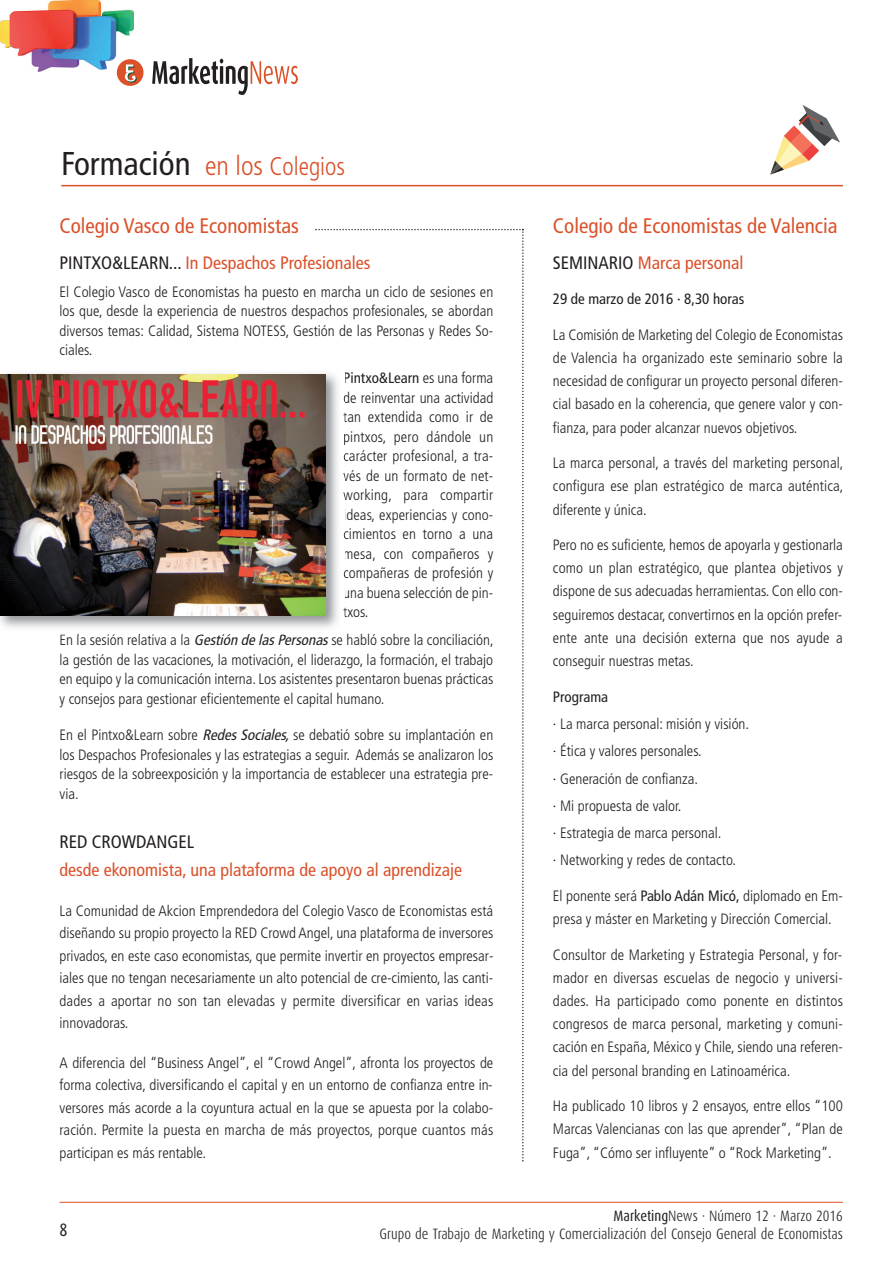
<style>
.page{position:relative;width:893px;height:1263px;background:#fff}
.page>*{position:absolute;margin:0;border:0;box-sizing:border-box;transform-origin:0 0}
.t1{font:condensed 33px "Frutiger";color:#231f20}
.t2{font:condensed 21px "Frutiger";color:#da512a}
.t3{font:condensed 18px "Frutiger";color:#da512a}
.t4{font:condensed 18px "Frutiger";color:#231f20}
.t5{font:18px "Dax Condensed";color:#231f20}
.t6{font:300 condensed 15px/19.5px "Frutiger";color:#231f20;text-align:justify}
.t7{font:300 15px "Dax Condensed";color:#231f20}
.t8{font:condensed 15px "Frutiger";color:#231f20}
.s1{font-weight:300;font-size:27px;color:#da512a}
.s2{font-weight:300;font-size:25.5px;color:#da512a}
.s3{color:#231f20}
.s4{font-weight:400}
.s5{font-weight:400;font-style:italic}
</style>
<div class="page">
<hr style="left:60px;top:1202px;width:783px;height:1px;background:#da512a">
<img style="left:0;top:0;width:134px;height:73px">
<svg style="left:152px;top:58px;width:146px;height:37px"></svg>
<div style="left:117px;top:59px;width:26px;height:27px;background:#da512a;border-radius:50%"></div>
<svg style="left:125px;top:64px;width:12px;height:19px"></svg>
<svg style="left:770px;top:105px;width:70px;height:70px"></svg>
<hr style="left:61px;top:185px;width:782px;height:1px;background:#da512a">
<img style="left:0;top:373px;width:315px;height:262px">
<img style="left:61px;top:634px;width:99px;height:1px">
<img style="left:195px;top:634px;width:97px;height:1px">
<img style="left:0;top:374px;width:315px;height:241px">
<svg style="left:315px;top:229px;width:209px;height:933px"></svg>
<h1 class="t1" style="left:61px;top:150px;width:285px">Formación <span class="s1">en los</span> <span class="s2">Colegios</span></h1>
<h2 class="t2" style="left:60px;top:217px;width:241px">Colegio Vasco de Economistas</h2>
<p class="t3" style="left:60px;top:255px;width:312px"><span class="s3">PINTXO&amp;LEARN...</span> In Despachos Profesionales</p>
<p class="t6" style="left:60px;top:283px;width:435px">El Colegio Vasco de Economistas ha puesto en marcha un ciclo de sesiones en los que, desde la experiencia de nuestros despachos profesionales, se abordan diversos temas: Calidad, Sistema NOTESS, Gestión de las Personas y Redes So&shy;ciales.</p>
<p class="t6" style="left:343px;top:369px;width:152px"><span class="s4">Pintxo&amp;Learn</span> es una forma de reinventar una actividad tan extendida como ir de pintxos, pero dándole un carácter profesional, a tra&shy;vés de un formato de net&shy;working, para compartir ideas, experiencias y cono&shy;cimientos en torno a una mesa, con compañeros y compañeras de profesión y una buena selección de pin&shy;txos.</p>
<p class="t6" style="left:60px;top:631px;width:436px">En la sesión relativa a la <span class="s5">Gestión de lasPersonas</span>se habló sobre la conciliación, la gestión de las vacaciones, la motivación, el liderazgo, la formación, el trabajo en equipo y la comunicación interna. Los asistentes presentaron buenas prácticas y consejos para gestionar eficientemente el capital humano.</p>
<p class="t6" style="left:60px;top:726px;width:435px">En el Pintxo&amp;Learn sobre <span class="s5">Redes Sociales,</span>se debatió sobre su implantación en los Despachos Profesionales y las estrategias a seguir. Además se analizaron los riesgos de la sobreexposición y la importancia de establecer una estrategia pre&shy;via.</p>
<p class="t4" style="left:60px;top:835px;width:136px">RED CROWDANGEL</p>
<p class="t3" style="left:60px;top:863px;width:404px">desde ekonomista, una plataforma de apoyo al aprendizaje</p>
<p class="t6" style="left:60px;top:901px;width:435px;line-height:22.5px">La Comunidad de Akcion Emprendedora del Colegio Vasco de Economistas está diseñando su propio proyecto la RED Crowd Angel, una plataforma de inversores privados, en este caso economistas, que permite invertir en proyectos empresar&shy;iales que no tengan necesariamente un alto potencial de cre-cimiento, las canti&shy;dades a aportar no son tan elevadas y permite diversificar en varias ideas innovadoras.</p>
<p class="t6" style="left:60px;top:1052px;width:435px;line-height:22.5px">A diferencia del “Business Angel”, el “Crowd Angel”, afronta los proyectos de forma colectiva, diversificando el capital y en un entorno de confianza entre in&shy;versores más acorde a la coyuntura actual en la que se apuesta por la colabo&shy;ración. Permite la puesta en marcha de más proyectos, porque cuantos más participan es más rentable.</p>
<h2 class="t2" style="left:553px;top:217px;width:286px">Colegio de Economistas de Valencia</h2>
<p class="t3" style="left:553px;top:255px;width:192px"><span class="s3">SEMINARIO</span> Marca personal</p>
<p class="t8" style="left:553px;top:293px;width:193px">29 de marzo de 2016 · 8,30 horas</p>
<p class="t6" style="left:553px;top:325px;width:291px;line-height:23.1px">La Comisión de Marketing del Colegio de Economistas de Valencia ha organizado este seminario sobre la necesidad de configurar un proyecto personal diferen&shy;cial basado en la coherencia, que genere valor y con&shy;fianza, para poder alcanzar nuevos objetivos.</p>
<p class="t6" style="left:553px;top:453px;width:292px;line-height:23.1px">La marca personal, a través del marketing personal, configura ese plan estratégico de marca auténtica, diferente y única.</p>
<p class="t6" style="left:553px;top:535px;width:291px;line-height:23.1px">Pero no es suficiente, hemos de apoyarla y gestionarla como un plan estratégico, que plantea objetivos y dispone de sus adecuadas herramientas. Con ello con&shy;seguiremos destacar, convertirnos en la opción prefer&shy;ente ante una decisión externa que nos ayude a conseguir nuestras metas.</p>
<p class="t8" style="left:553px;top:690px;width:57px">Programa</p>
<p class="t6" style="left:553px;top:711px;width:198px;line-height:27.3px;text-align:left">· La marca personal: misión y visión. · Ética y valores personales.<br>· Generación de confianza.<br>· Mi propuesta de valor.<br>· Estrategia de marca personal.<br>· Networking y redes de contacto.</p>
<p class="t6" style="left:553px;top:886px;width:291px;line-height:23.1px">El ponente será <span class="s4">Pablo Adán Micó,</span> diplomado en Em&shy;presa y máster en Marketing y Dirección Comercial.</p>
<p class="t6" style="left:553px;top:945px;width:291px;line-height:23.1px">Consultor de Marketing y Estrategia Personal, y for&shy;mador en diversas escuelas de negocio y universi&shy;dades. Ha participado como ponente en distintos congresos de marca personal, marketing y comuni&shy;cación en España, México y Chile, siendo una referen&shy;cia del personal branding en Latinoamérica.</p>
<p class="t6" style="left:553px;top:1096px;width:291px;line-height:23.1px">Ha publicado 10 libros y 2 ensayos, entre ellos “100<br>Marcas Valencianas con las que aprender”, “Plan de Fuga”, “Cómo ser influyente” o “Rock Marketing”.</p>
<p class="t7" style="left:613px;top:1209px;width:231px"><span class="s4">Marketing</span>News · Número 12 · Marzo 2016</p>
<p class="t5" style="left:60px;top:1222px;width:10px">8</p>
<p class="t7" style="left:380px;top:1227px;width:465px">Grupo de Trabajo de Marketing y Comercialización del Consejo General de Economistas</p>
</div>
